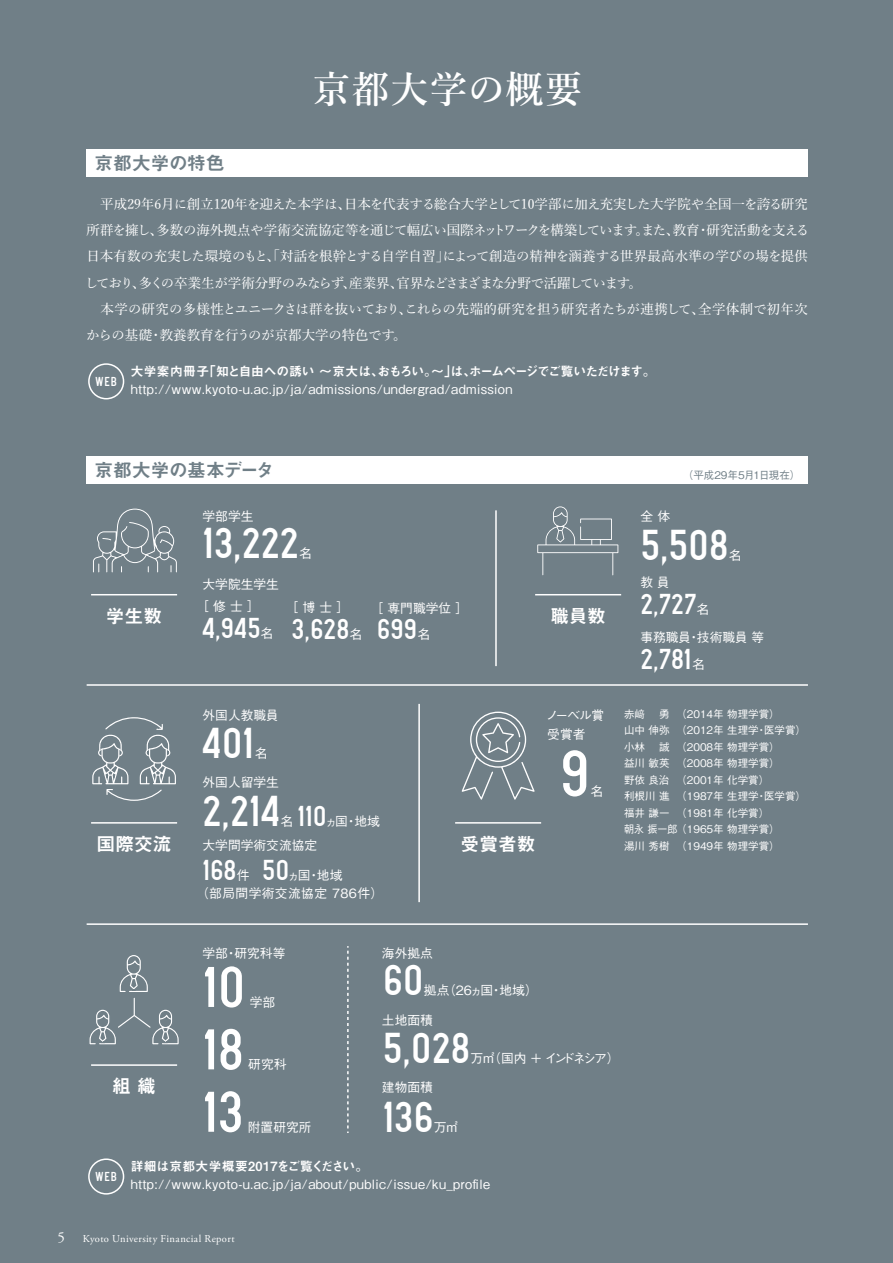
<style>
.page{position:relative;width:893px;height:1263px;background:#707f87}
.page>*{position:absolute;margin:0;border:0;box-sizing:border-box;transform-origin:0 0}
.t1{font:condensed 67.5px "Snv D";color:#fff}
.t2{font:condensed 60px "Snv D";color:#fff}
.t3{font:condensed 45px "Snv D";color:#fff}
.t4{font:600 37.5px "Yu Min";letter-spacing:.04em;color:#fff}
.t5{font:condensed 30px "Snv D";color:#fff}
.t6{font:18.75px "Midashi Go Pr 6 N MB31";color:#fff}
.t7{font:18.75px "Midashi Go Pr 6 N MB31";letter-spacing:-.03em;color:#707f87}
.t8{font:18.75px "Midashi Go Pr 6 N MB31";color:#707f87}
.t9{font:500 13.5px/26.2px "Yu Min";letter-spacing:-.02em;color:#fff}
.t10{font:condensed 13.5px "Snv D";letter-spacing:.08em;color:#fff}
.t11{font:500 12.75px "Gothic BBB Pr 6 N";letter-spacing:.03em;color:#fff}
.t12{font:12.75px "Midashi Go Pr 6 N MB31";letter-spacing:-.065em;color:#fff}
.t13{font:12.75px "Midashi Go Pr 6 N MB31";letter-spacing:.03em;color:#fff}
.t14{font:500 12.75px "Gothic BBB Pr 6 N";color:#fff}
.t15{font:500 12.75px "Gothic BBB Pr 6 N";letter-spacing:-.185em;color:#fff}
.t16{font:500 12.75px/19.5px "Gothic BBB Pr 6 N";letter-spacing:-.045em;color:#fff}
.t17{font:500 10.5px/16.5px "Gothic BBB Pr 6 N";color:#fff}
.t18{font:10.5px "Adobe Garamond Pro";letter-spacing:.035em;color:#fff}
.t19{font:500 10.5px "Gothic BBB Pr 6 N";color:#707f87}
.s1{font-size:15px}
</style>
<div class="page">
<div style="left:87px;top:456px;width:721px;height:28px;background:#fff"></div>
<div style="left:87px;top:149px;width:721px;height:27px;background:#fff"></div>
<svg style="left:88px;top:1158px;width:36px;height:36px"></svg>
<svg style="left:88px;top:363px;width:36px;height:36px"></svg>
<hr style="left:91px;top:594px;width:86px;height:1px;background:#fff">
<hr style="left:535px;top:594px;width:86px;height:1px;background:#fff">
<hr style="left:91px;top:1064px;width:86px;height:2px;background:#fff">
<hr style="left:495px;top:510px;width:2px;height:156px;background:#fff">
<svg style="left:347px;top:946px;width:2px;height:187px"></svg>
<svg style="left:89px;top:955px;width:90px;height:90px"></svg>
<svg style="left:537px;top:506px;width:82px;height:70px"></svg>
<hr style="left:91px;top:822px;width:86px;height:2px;background:#fff">
<hr style="left:455px;top:822px;width:86px;height:2px;background:#fff">
<hr style="left:418px;top:704px;width:2px;height:198px;background:#fff">
<svg style="left:92px;top:717px;width:84px;height:84px"></svg>
<svg style="left:461px;top:711px;width:74px;height:89px"></svg>
<svg style="left:93px;top:508px;width:84px;height:65px"></svg>
<div style="left:169px;top:564px;width:4px;height:10px;border:2px solid #707f87"></div>
<hr style="left:87px;top:684px;width:721px;height:2px;background:#fff">
<hr style="left:87px;top:923px;width:721px;height:2px;background:#fff">
<h3 class="t8" style="left:95px;top:148px;width:132px">京都大学の特色</h3>
<h3 class="t4" style="left:313px;top:68px;width:271px">京都大学の概要</h3>
<p class="t9" style="left:85px;top:189px;width:726px">　平成29年6月に創立120年を迎えた本学は、日本を代表する総合大学として10学部に加え充実した大学院や全国一を誇る研究所群を擁し、多数の海外拠点や学術交流協定等を通じて幅広い国際ネットワークを構築しています。また、教育・研究活動を支える日本有数の充実した環境のもと、「対話を根幹とする自学自習」によって創造の精神を涵養する世界最高水準の学びの場を提供しており、多くの卒業生が学術分野のみならず、産業界、官界などさまざまな分野で活躍しています。<br>　本学の研究の多様性とユニークさは群を抜いており、これらの先端的研究を担う研究者たちが連携して、全学体制で初年次からの基礎・教養教育を行うのが京都大学の特色です。</p>
<p class="t10" style="left:95px;top:373px;width:23px">WEB</p>
<p class="t12" style="left:131px;top:361px;width:526px">大学案内冊子「知と自由への誘い ～京大は、おもろい。～」は、ホームページでご覧いただけます。</p>
<p class="t11" style="left:131px;top:379px;width:383px">http://www.kyoto-u.ac.jp/ja/admissions/undergrad/admission</p>
<h3 class="t7" style="left:95px;top:455px;width:181px">京都大学の基本データ</h3>
<p class="t11" style="left:203px;top:506px;width:52px">学部学生</p>
<p class="t11" style="left:640px;top:506px;width:31px">全 体</p>
<p class="t19" style="left:683px;top:466px;width:119px">（平成29年5月1日現在）</p>
<h3 class="t6" style="left:106px;top:600px;width:58px">学生数</h3>
<h3 class="t3" style="left:203px;top:517px;width:98px">13,222</h3>
<p class="t11" style="left:299px;top:543px;width:14px">名</p>
<p class="t11" style="left:203px;top:574px;width:78px">大学院生学生</p>
<p class="t11" style="left:196px;top:596px;width:65px">［ 修 士 ］</p>
<p class="t11" style="left:285px;top:597px;width:65px">［ 博 士 ］</p>
<p class="t11" style="left:370px;top:597px;width:99px">［ 専門職学位 ］</p>
<h3 class="t5" style="left:203px;top:610px;width:60px">4,945</h3>
<p class="t11" style="left:261px;top:623px;width:14px">名</p>
<h3 class="t5" style="left:292px;top:611px;width:59px">3,628</h3>
<p class="t11" style="left:349px;top:624px;width:14px">名</p>
<h3 class="t5" style="left:377px;top:612px;width:42px">699</h3>
<p class="t11" style="left:417px;top:624px;width:14px">名</p>
<h3 class="t6" style="left:551px;top:600px;width:57px">職員数</h3>
<p class="t11" style="left:203px;top:704px;width:78px">外国人教職員</p>
<h3 class="t3" style="left:203px;top:716px;width:54px">401</h3>
<p class="t11" style="left:255px;top:743px;width:14px">名</p>
<p class="t11" style="left:203px;top:772px;width:78px">外国人留学生</p>
<h3 class="t3" style="left:203px;top:784px;width:79px">2,214</h3>
<p class="t11" style="left:280px;top:810px;width:14px">名</p>
<h3 class="t5" style="left:297px;top:798px;width:31px">110</h3>
<p class="t11" style="left:325px;top:810px;width:57px">ヵ国・地域</p>
<h3 class="t6" style="left:97px;top:828px;width:76px">国際交流</h3>
<h3 class="t6" style="left:461px;top:828px;width:76px">受賞者数</h3>
<p class="t14" style="left:203px;top:834px;width:116px">大学間学術交流協定</p>
<h3 class="t5" style="left:203px;top:852px;width:36px">168</h3>
<p class="t11" style="left:237px;top:865px;width:27px">件　</p>
<h3 class="t5" style="left:262px;top:852px;width:29px">50</h3>
<p class="t11" style="left:287px;top:865px;width:57px">ヵ国・地域</p>
<p class="t11" style="left:196px;top:883px;width:189px">（部局間学術交流協定 786件）</p>
<p class="t16" style="left:546px;top:704px;width:60px">ノーベル賞受賞者</p>
<h1 class="t1" style="left:560px;top:733px;width:32px">9</h1>
<p class="t11" style="left:590px;top:781px;width:14px">名</p>
<h3 class="t3" style="left:640px;top:518px;width:90px">5,508</h3>
<p class="t11" style="left:729px;top:545px;width:14px">名</p>
<p class="t11" style="left:640px;top:572px;width:31px">教 員</p>
<h3 class="t5" style="left:640px;top:587px;width:57px">2,727</h3>
<p class="t11" style="left:696px;top:599px;width:14px">名</p>
<p class="t14" style="left:640px;top:627px;width:125px">事務職員・技術職員 等</p>
<h3 class="t5" style="left:640px;top:641px;width:53px">2,781</h3>
<p class="t11" style="left:692px;top:654px;width:14px">名</p>
<p class="t17" style="left:624px;top:705px;width:183px">赤﨑　 勇 （2014年 物理学賞）<br>山中 伸弥 （2012年 生理学・医学賞）小林　 誠 （2008年 物理学賞）<br>益川 敏英 （2008年 物理学賞）<br>野依 良治 （2001年 化学賞）<br>利根川 進 （1987年 生理学・医学賞）福井 謙一 （1981年 化学賞）<br>朝永 振一郎 （1965年 物理学賞）<br>湯川 秀樹 （1949年 物理学賞）</p>
<p class="t11" style="left:203px;top:942px;width:84px">学部・研究科等</p>
<h2 class="t2" style="left:203px;top:951px;width:44px">10</h2>
<p class="t11" style="left:250px;top:992px;width:27px">学部</p>
<h2 class="t2" style="left:203px;top:1014px;width:43px">18</h2>
<p class="t11" style="left:248px;top:1054px;width:40px">研究科</p>
<p class="t11" style="left:382px;top:942px;width:52px">海外拠点</p>
<h3 class="t3" style="left:383px;top:954px;width:43px">60</h3>
<p class="t11" style="left:424px;top:980px;width:115px">拠点（26ヵ国・地域）</p>
<p class="t11" style="left:382px;top:1010px;width:52px">土地面積</p>
<h3 class="t3" style="left:383px;top:1021px;width:89px">5,028</h3>
<p class="t15" style="left:470px;top:1048px;width:151px">万㎡（国内 ＋ インドネシア）</p>
<h3 class="t6" style="left:112px;top:1071px;width:45px">組 織</h3>
<p class="t11" style="left:382px;top:1076px;width:52px">建物面積</p>
<h2 class="t2" style="left:203px;top:1076px;width:43px">13</h2>
<h3 class="t3" style="left:383px;top:1090px;width:53px">136</h3>
<p class="t11" style="left:434px;top:1116px;width:26px">万㎡</p>
<p class="t11" style="left:248px;top:1117px;width:65px">附置研究所</p>
<p class="t10" style="left:95px;top:1168px;width:23px">WEB</p>
<p class="t13" style="left:131px;top:1156px;width:239px">詳細は京都大学概要2017をご覧ください。</p>
<p class="t11" style="left:131px;top:1174px;width:361px">http://www.kyoto-u.ac.jp/ja/about/public/issue/ku_profile</p>
<p class="t18" style="left:57px;top:1232px;width:179px"><span class="s1">5</span> Kyoto University Financial Report</p>
</div>
